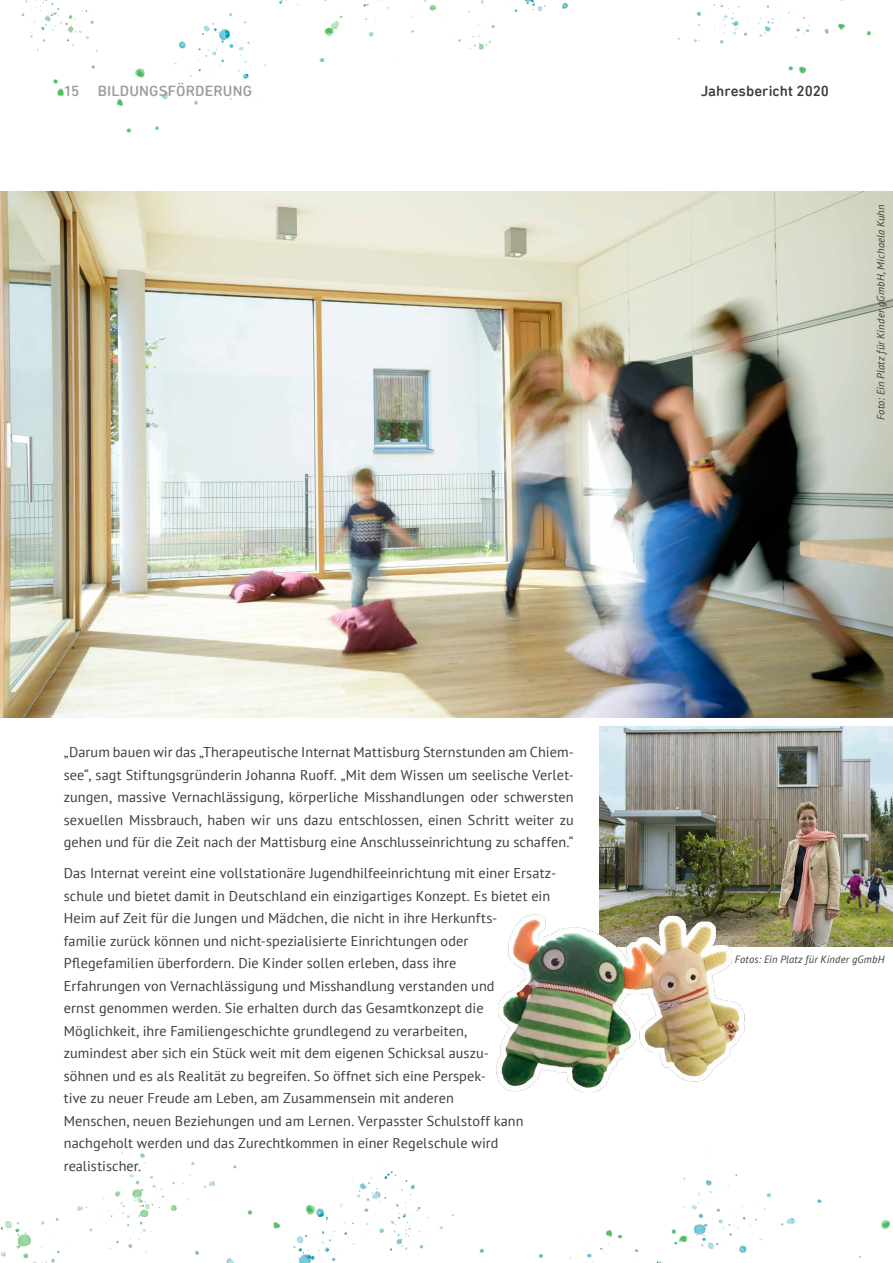
<style>
.page{position:relative;width:893px;height:1263px;background:#fff}
.page>*{position:absolute;margin:0;border:0;box-sizing:border-box;transform-origin:0 0}
.t1{font:500 15px "DIN Next Rounded LT Pro";letter-spacing:.01em;color:#9d9d9c}
.t2{font:500 15px "DIN Next Rounded LT Pro";letter-spacing:.005em;color:#3c3c3b}
.t3{font:14.25px/22.5px "PT Sans";letter-spacing:.005em;color:#3c3c3b;text-align:justify}
.t4{font:italic 10.5px "PT Sans";letter-spacing:.02em;color:#3c3c3b}
</style>
<div class="page">
<img style="left:0;top:0;width:893px;height:1263px">
<img style="left:0;top:191px;width:893px;height:527px">
<img style="left:600px;top:726px;width:293px;height:220px">
<img style="left:482px;top:900px;width:270px;height:204px">
<p class="t1" style="left:64px;top:82px;width:190px">15 BILDUNGSFÖRDERUNG</p>
<p class="t2" style="left:701px;top:82px;width:130px">Jahresbericht 2020</p>
<p class="t4" style="left:874px;top:420px;width:217px;rotate:-90deg">Foto: Ein Platz für Kinder gGmbH, Michaela Kuhn</p>
<p class="t3" style="left:64px;top:740px;width:512px">„Darum bauen wir das „Therapeutische Internat Mattisburg Sternstunden am Chiem&shy;see“, sagt Stiftungsgründerin Johanna Ruoff. „Mit dem Wissen um seelische Verlet&shy;zungen, massive Vernachlässigung, körperliche Misshandlungen oder schwersten sexuellen Missbrauch, haben wir uns dazu entschlossen, einen Schritt weiter zu gehen und für die Zeit nach der Mattisburg eine Anschlusseinrichtung zu schaffen.“</p>
<p class="t3" style="left:64px;top:861px;width:494px;text-align:left">Das Internat vereint eine vollstationäre Jugendhilfeeinrichtung mit einer Ersatz&shy;schule und bietet damit in Deutschland ein einzigartiges Konzept. Es bietet ein Heim auf Zeit für die Jungen und Mädchen, die nicht in ihre Herkunfts-<br>familie zurück können und nicht-spezialisierte Einrichtungen oder Pflegefamilien überfordern. Die Kinder sollen erleben, dass ihre<br>Erfahrungen von Vernachlässigung und Misshandlung verstanden und<br>ernst genommen werden. Sie erhalten durch das Gesamtkonzept die Möglichkeit, ihre Familiengeschichte grundlegend zu verarbeiten,<br>zumindest aber sich ein Stück weit mit dem eigenen Schicksal auszu-<br>söhnen und es als Realität zu begreifen. So öffnet sich eine Perspek-<br>tive zu neuer Freude am Leben, am Zusammensein mit anderen<br>Menschen, neuen Beziehungen und am Lernen. Verpasster Schulstoff kann nachgeholt werden und das Zurechtkommen in einer Regelschule wird realistischer.</p>
<p class="t4" style="left:735px;top:952px;width:151px">Fotos: Ein Platz für Kinder gGmbH</p>
</div>
